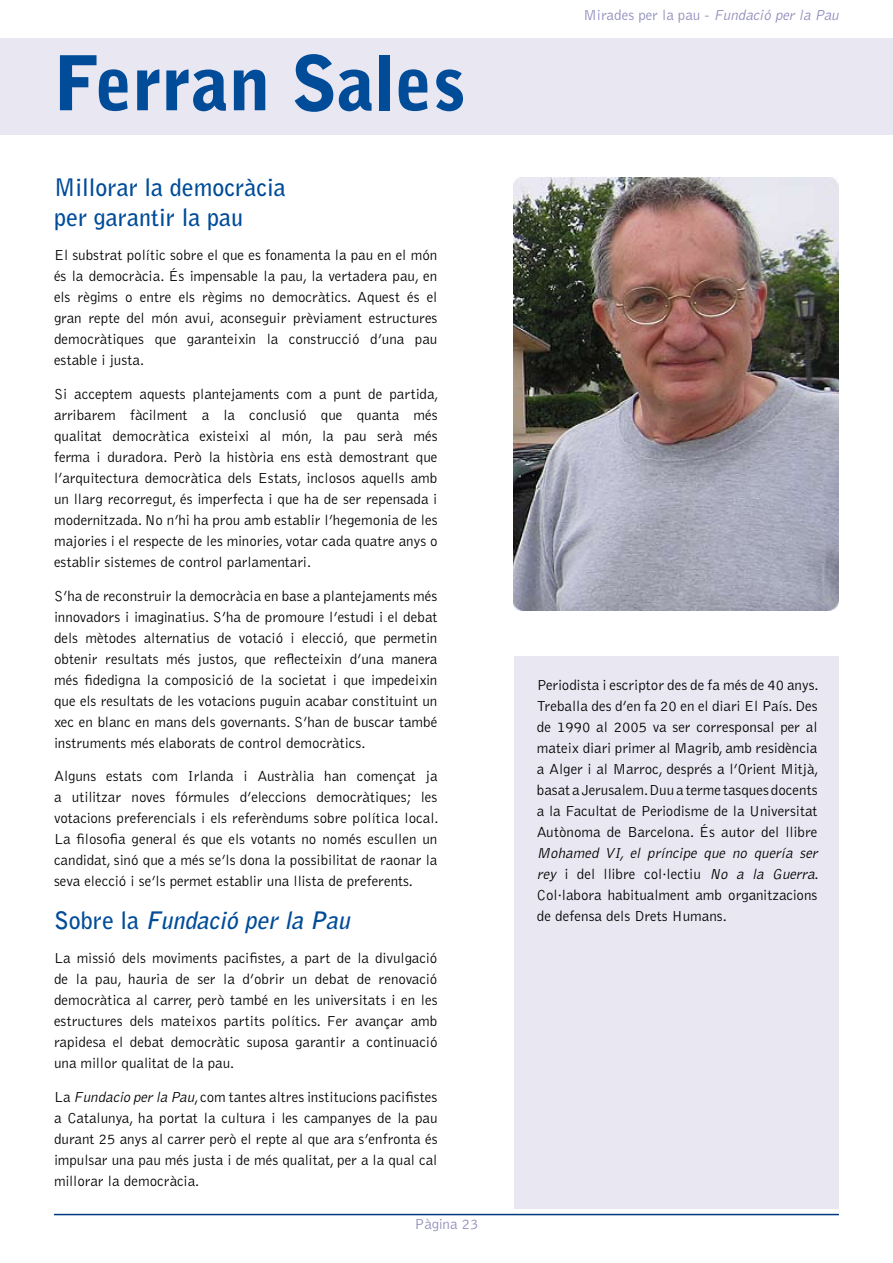
<style>
.page{position:relative;width:893px;height:1263px;background:#fff}
.page>*{position:absolute;margin:0;border:0;box-sizing:border-box;transform-origin:0 0}
.t1{font:900 75px "Bell Gothic";color:#004c99}
.t2{font:700 24px/30px "Bell Gothic";color:#004c99}
.t3{font:italic 700 24px "Bell Gothic";color:#004c99}
.t4{font:300 15px/21px "Bell Gothic";color:#000;text-align:justify}
.t5{font:300 15px "Bell Gothic";color:#8f8dba}
.s1{font-style:normal}
.s2{font-style:italic}
</style>
<div class="page">
<div style="left:0;top:38px;width:893px;height:97px;background:#e9e7f1"></div>
<hr style="left:54px;top:1214px;width:785px;height:1px;background:#003882">
<div style="left:514px;top:656px;width:325px;height:553px;background:#e9e7f1"></div>
<img style="left:514px;top:177px;width:325px;height:434px">
<h1 class="t1" style="left:54px;top:54px;width:413px">Ferran Sales</h1>
<h2 class="t2" style="left:54px;top:174px;width:233px">Millorar la democràcia per garantir la pau</h2>
<p class="t4" style="left:54px;top:246px;width:385px">El substrat polític sobre el que es fonamenta la pau en el món és la democràcia. És impensable la pau, la vertadera pau, en els règims o entre els règims no democràtics. Aquest és el gran repte del món avui, aconseguir prèviament estructures democràtiques que garanteixin la construcció d’una pau estable i justa.</p>
<p class="t4" style="left:54px;top:384px;width:386px">Si acceptem aquests plantejaments com a punt de partida, arribarem fàcilment a la conclusió que quanta més qualitat democràtica existeixi al món, la pau serà més ferma i duradora. Però la història ens està demostrant que l’arquitectura democràtica dels Estats, inclosos aquells amb un llarg recorregut, és imperfecta i que ha de ser repensada i modernitzada. No n’hi ha prou amb establir l’hegemonia de les majories i el respecte de les minories, votar cada quatre anys o establir sistemes de control parlamentari.</p>
<p class="t4" style="left:54px;top:586px;width:385px">S’ha de reconstruir la democràcia en base a plantejaments més innovadors i imaginatius. S’ha de promoure l’estudi i el debat dels mètodes alternatius de votació i elecció, que permetin obtenir resultats més justos, que reflecteixin d’una manera més fidedigna la composició de la societat i que impedeixin que els resultats de les votacions puguin acabar constituint un xec en blanc en mans dels governants. S’han de buscar també instruments més elaborats de control democràtics.</p>
<p class="t4" style="left:54px;top:767px;width:386px">Alguns estats com Irlanda i Austràlia han començat ja a utilitzar noves fórmules d’eleccions democràtiques; les votacions preferencials i els referèndums sobre política local.<br>La filosofia general és que els votants no només escullen un candidat, sinó que a més se’ls dona la possibilitat de raonar la seva elecció i se’ls permet establir una llista de preferents.</p>
<h2 class="t3" style="left:54px;top:911px;width:302px"><span class="s1">S o b r e l a</span> Fundació per la Pau</h2>
<p class="t4" style="left:54px;top:949px;width:385px">La missió dels moviments pacifistes, a part de la divulgació de la pau, hauria de ser la d’obrir un debat de renovació democràtica al carrer, però també en les universitats i en les estructures dels mateixos partits polítics. Fer avançar amb rapidesa el debat democràtic suposa garantir a continuació una millor qualitat de la pau.</p>
<p class="t4" style="left:54px;top:1087px;width:385px">La <span class="s2">Fundacio per la Pau</span>, com tantes altres institucions pacifistes a Catalunya, ha portat la cultura i les campanyes de la pau durant 25 anys al carrer però el repte al que ara s’enfronta és impulsar una pau més justa i de més qualitat, per a la qual cal millorar la democràcia.</p>
<p class="t5" style="left:414px;top:1218px;width:65px">Pàgina 23</p>
<p class="t5" style="left:583px;top:9px;width:259px">M i rad e s pe r l a p a u - <span class="s2">Fundació per la Pau</span></p>
<p class="t4" style="left:537px;top:675px;width:283px">Periodista i escriptor des de fa més de 40 anys.<br>Treballa des d’en fa 20 en el diari El País. Des de 1990 al 2005 va ser corresponsal per al mateix diari primer al Magrib, amb residència a Alger i al Marroc, després a l’Orient Mitjà, basat a Jerusalem. Duu a terme tasques docents a la Facultat de Periodisme de la Universitat Autònoma de Barcelona. És autor del llibre</p>
<p class="t4" style="left:537px;top:843px;width:285px;text-align:left"><span class="s2">Mohamed VI, el príncipe que no quería ser rey</span> i del llibre col·lectiu <span class="s2">No a la Guerra</span>.<br>Col·labora habitualment amb organitzacions de defensa dels Drets Humans.</p>
</div>
